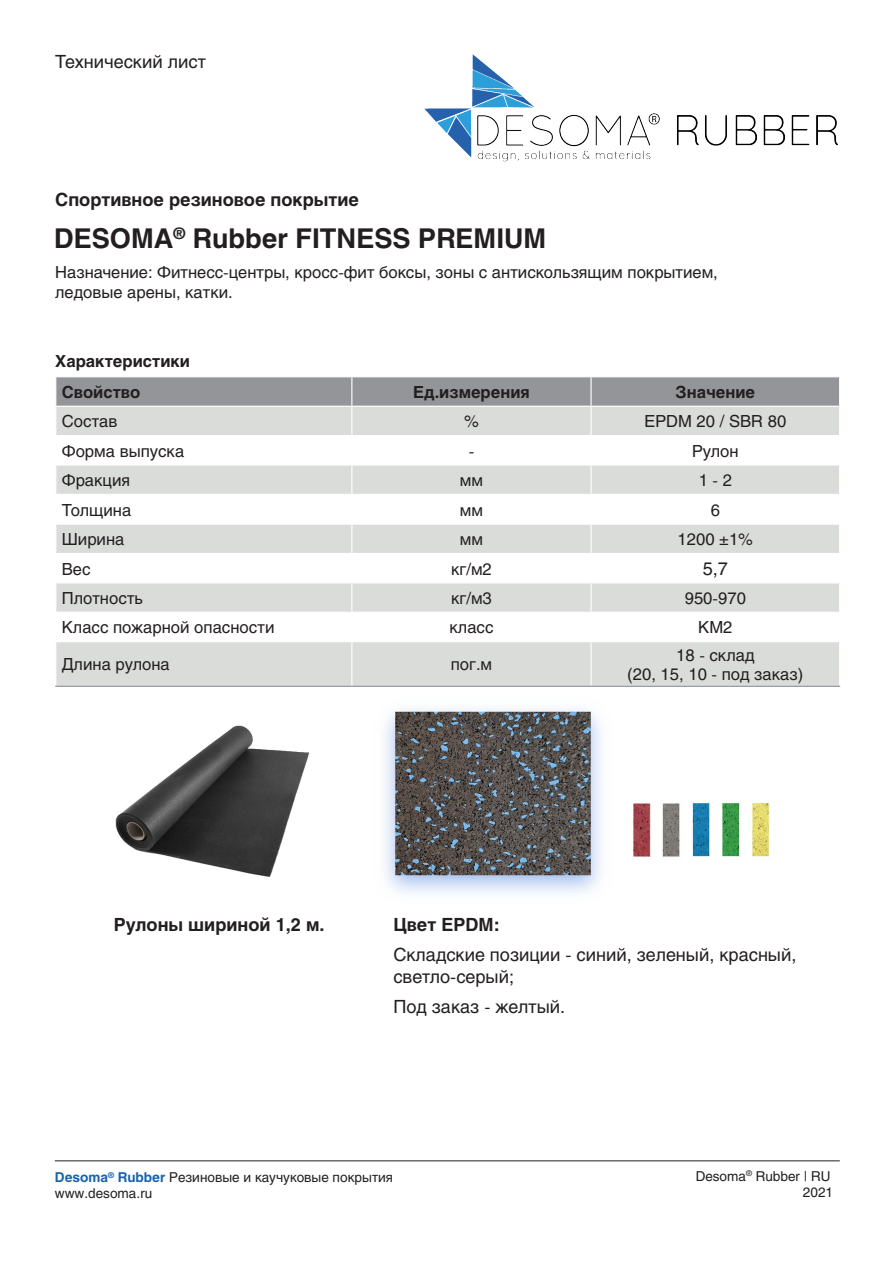
<style>
.page{position:relative;width:893px;height:1263px;background:#fff}
.page>*{position:absolute;margin:0;border:0;box-sizing:border-box;transform-origin:0 0}
.t1{font:700 27px "Helios C";color:#231f20}
.t2{font:18px/21.6px "Helios C";color:#231f20}
.t3{font:700 18px "Helios C";color:#231f20}
.t4{font:16.5px/19.8px "Helios C";color:#231f20}
.t5{font:700 16.5px/30.6px "Helios C";color:#231f20}
.t6{font:13.5px/16.2px "Helios C";color:#231f20}
.s1{font-weight:700;color:#1863ae}
</style>
<div class="page">
<div style="left:56px;top:642px;width:783px;height:44px;background:#dadcda"></div>
<svg style="left:56px;top:377px;width:784px;height:235px"></svg>
<hr style="left:55px;top:406px;width:297px;height:1px;background:#fff">
<hr style="left:352px;top:406px;width:239px;height:1px;background:#fff">
<hr style="left:591px;top:406px;width:249px;height:1px;background:#fff">
<hr style="left:351px;top:642px;width:1px;height:44px;background:#fff">
<hr style="left:590px;top:642px;width:2px;height:44px;background:#fff">
<hr style="left:55px;top:686px;width:297px;height:1px;background:#939598">
<hr style="left:352px;top:686px;width:239px;height:1px;background:#939598">
<hr style="left:591px;top:686px;width:249px;height:1px;background:#939598">
<hr style="left:55px;top:1160px;width:785px;height:1px;background:#231f20">
<img style="left:424px;top:54px;width:414px;height:108px">
<img style="left:385px;top:708px;width:216px;height:185px">
<img style="left:633px;top:803px;width:137px;height:54px">
<img style="left:115px;top:725px;width:194px;height:152px">
<p class="t2" style="left:55px;top:51px;width:152px">Технический лист</p>
<p class="t3" style="left:55px;top:189px;width:305px">Спортивное резиновое покрытие</p>
<h1 class="t1" style="left:54px;top:223px;width:494px">DESOMA<sup>®</sup> Rubber FITNESS PREMIUM</h1>
<p class="t4" style="left:55px;top:262px;width:664px">Назначение: Фитнесс-центры, кросс-фит боксы, зоны с антискользящим покрытием, ледовые арены, катки.</p>
<p class="t5" style="left:62px;top:346px;width:130px;text-indent:-7px">Характеристики<br>Свойство</p>
<p class="t5" style="left:413px;top:377px;width:118px">Ед.измерения</p>
<p class="t5" style="left:676px;top:377px;width:81px">Значение</p>
<p class="t4" style="left:62px;top:411px;width:57px">Состав</p>
<p class="t4" style="left:464px;top:411px;width:16px">%</p>
<p class="t4" style="left:644px;top:411px;width:143px">EPDM 20 / SBR 80</p>
<p class="t4" style="left:62px;top:441px;width:124px">Форма выпуска</p>
<p class="t4" style="left:469px;top:441px;width:7px">-</p>
<p class="t4" style="left:692px;top:441px;width:48px">Рулон</p>
<p class="t4" style="left:62px;top:470px;width:70px">Фракция</p>
<p class="t4" style="left:460px;top:470px;width:25px">мм</p>
<p class="t4" style="left:699px;top:470px;width:35px">1 - 2</p>
<p class="t4" style="left:62px;top:500px;width:71px">Толщина</p>
<p class="t4" style="left:460px;top:500px;width:25px">мм</p>
<p class="t4" style="left:711px;top:500px;width:11px">6</p>
<p class="t4" style="left:62px;top:529px;width:64px">Ширина</p>
<p class="t4" style="left:460px;top:529px;width:25px">мм</p>
<p class="t4" style="left:678px;top:529px;width:77px">1200 ±1%</p>
<p class="t4" style="left:62px;top:559px;width:30px">Вес</p>
<p class="t4" style="left:451px;top:559px;width:42px">кг/м2</p>
<p class="t2" style="left:703px;top:558px;width:27px">5,7</p>
<p class="t4" style="left:62px;top:588px;width:83px">Плотность</p>
<p class="t4" style="left:451px;top:588px;width:42px">кг/м3</p>
<p class="t4" style="left:685px;top:588px;width:63px">950-970</p>
<p class="t4" style="left:62px;top:617px;width:214px">Класс пожарной опасности</p>
<p class="t4" style="left:449px;top:617px;width:45px">класс</p>
<p class="t4" style="left:698px;top:617px;width:36px">КМ2</p>
<p class="t4" style="left:62px;top:654px;width:109px">Длина рулона</p>
<p class="t4" style="left:451px;top:654px;width:43px">пог.м</p>
<p class="t4" style="left:627px;top:645px;width:178px;text-align:center">18 - склад<br>(20, 15, 10 - под заказ)</p>
<p class="t3" style="left:114px;top:914px;width:212px">Рулоны шириной 1,2 м.</p>
<p class="t3" style="left:393px;top:914px;width:108px">Цвет EPDM:</p>
<p class="t2" style="left:393px;top:944px;width:405px">Складские позиции - cиний, зеленый, красный, светло-серый;</p>
<p class="t2" style="left:393px;top:995px;width:173px">Под заказ - желтый.</p>
<p class="t6" style="left:55px;top:1169px;width:340px"><span class="s1">Desoma</span><sup>®</sup> <span class="s1">Rubber</span> Резиновые и каучуковые покрытия www.desoma.ru</p>
<p class="t6" style="left:696px;top:1168px;width:139px;line-height:15.6px;text-align:right">Desoma<sup>®</sup> Rubber | RU<br>2021</p>
</div>
